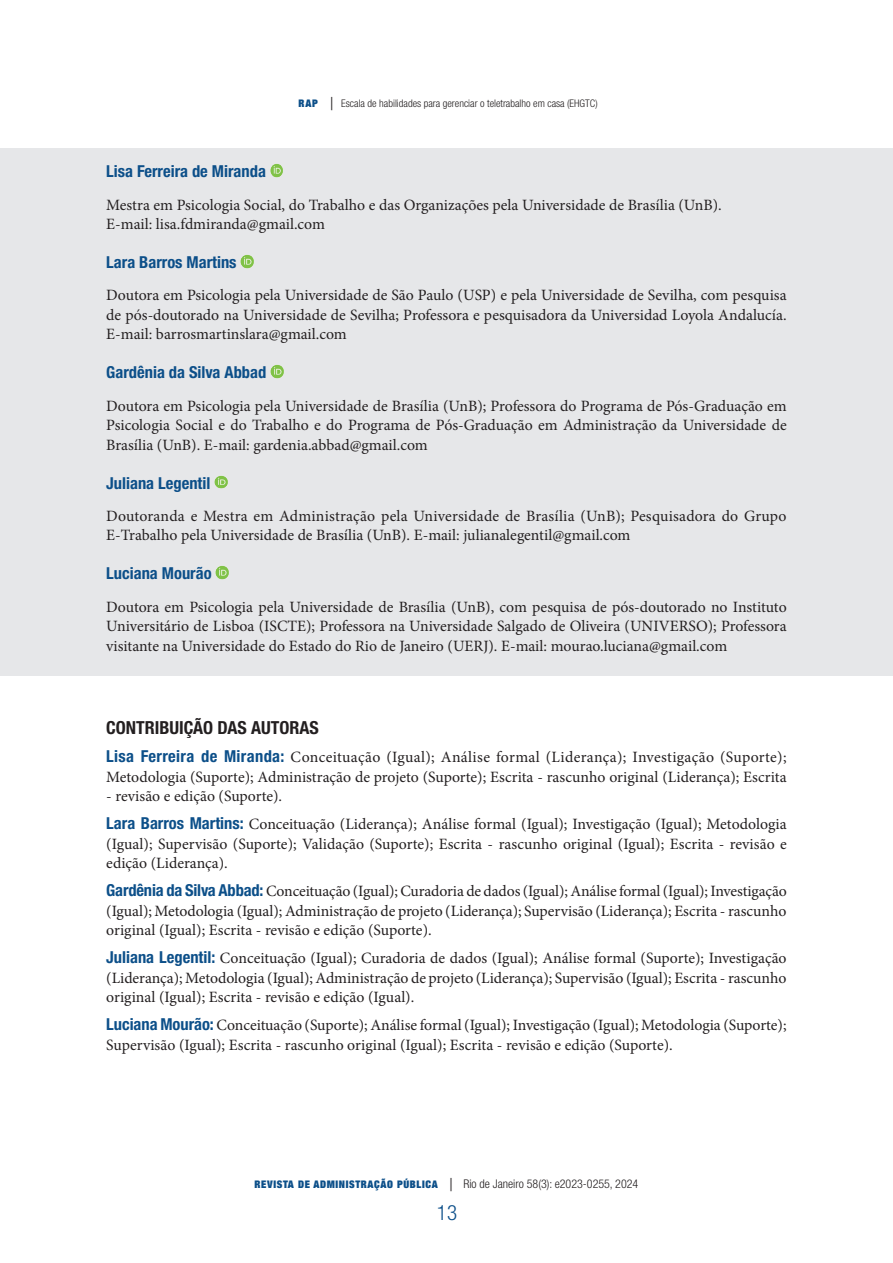
<style>
.page{position:relative;width:893px;height:1263px;background:#fff}
.page>*{position:absolute;margin:0;border:0;box-sizing:border-box;transform-origin:0 0}
.t1{font:300 condensed 21px "Helvetica Neue LT Std";color:#0c4f89}
.t2{font:700 condensed 18px "Helvetica Neue LT Std";color:#231f20}
.t3{font:700 condensed 16.5px "Helvetica Neue LT Std";color:#0c4f89}
.t4{font:15.75px/19.5px "Minion Pro";color:#231f20}
.t5{font:300 condensed 12px "Helvetica Neue LT Std";color:#231f20}
.t6{font:300 condensed 10.5px "Helvetica Neue LT Std";color:#231f20}
.s1{font-family:"Helvetica Neue";font-weight:900;font-stretch:expanded;color:#0c4f89}
.s2{font-size:18px}
.s3{font-family:"Helvetica Neue LT Std";font-weight:700;font-stretch:condensed;font-size:16.5px;color:#0c4f89}
.s4{font-family:"Helvetica Neue";font-weight:900;font-stretch:expanded;font-size:10.5px;color:#0c4f89}
</style>
<div class="page">
<div style="left:0;top:149px;width:892px;height:527px;background:#e6e7e9"></div>
<img style="left:270px;top:164px;width:13px;height:13px">
<img style="left:241px;top:254px;width:13px;height:14px">
<img style="left:270px;top:365px;width:14px;height:13px">
<img style="left:214px;top:475px;width:14px;height:13px">
<svg style="left:216px;top:566px;width:13px;height:13px"></svg>
<p class="t6" style="left:299px;top:98px;width:301px"><span class="s1">RAP</span> <span class="s2">|</span> Escala de habilidades para gerenciar o teletrabalho em casa (EHGTC)</p>
<p class="t3" style="left:106px;top:161px;width:161px">Lisa Ferreira de Miranda</p>
<p class="t4" style="left:106px;top:195px;width:617px">Mestra em Psicologia Social, do Trabalho e das Organizações pela Universidade de Brasília (UnB).<br>E-mail: lisa.fdmiranda@gmail.com</p>
<p class="t3" style="left:106px;top:252px;width:132px">Lara Barros Martins</p>
<p class="t4" style="left:106px;top:286px;width:682px;text-align:justify">Doutora em Psicologia pela Universidade de São Paulo (USP) e pela Universidade de Sevilha, com pesquisa de pós-doutorado na Universidade de Sevilha; Professora e pesquisadora da Universidad Loyola Andalucía.<br>E-mail: barrosmartinslara@gmail.com</p>
<p class="t3" style="left:106px;top:362px;width:162px">Gardênia da Silva Abbad</p>
<p class="t4" style="left:106px;top:396px;width:682px;text-align:justify">Doutora em Psicologia pela Universidade de Brasília (UnB); Professora do Programa de Pós-Graduação em Psicologia Social e do Trabalho e do Programa de Pós-Graduação em Administração da Universidade de Brasília (UnB). E-mail: gardenia.abbad@gmail.com</p>
<p class="t3" style="left:106px;top:473px;width:106px">Juliana Legentil</p>
<p class="t4" style="left:106px;top:506px;width:682px">Doutoranda e Mestra em Administração pela Universidade de Brasília (UnB); Pesquisadora do Grupo<br>E-Trabalho pela Universidade de Brasília (UnB). E-mail: julianalegentil@gmail.com</p>
<p class="t3" style="left:106px;top:563px;width:107px">Luciana Mourão</p>
<p class="t4" style="left:106px;top:597px;width:682px;text-align:justify">Doutora em Psicologia pela Universidade de Brasília (UnB), com pesquisa de pós-doutorado no Instituto Universitário de Lisboa (ISCTE); Professora na Universidade Salgado de Oliveira (UNIVERSO); Professora visitante na Universidade do Estado do Rio de Janeiro (UERJ). E-mail: mourao.luciana@gmail.com</p>
<p class="t2" style="left:106px;top:717px;width:214px">CONTRIBUIÇÃO DAS AUTORAS</p>
<p class="t4" style="left:106px;top:747px;width:682px"><span class="s3">Lisa Ferreira de Miranda:</span> Conceituação (Igual); Análise formal (Liderança); Investigação (Suporte);<br>Metodologia (Suporte); Administração de projeto (Suporte); Escrita - rascunho original (Liderança); Escrita</p>
<p class="t4" style="left:106px;top:782px;width:682px;line-height:28px">- revisão e edição (Suporte).<br><span class="s3">Lara Barros Martins:</span> Conceituação (Liderança); Análise formal (Igual); Investigação (Igual); Metodologia</p>
<p class="t4" style="left:106px;top:834px;width:682px">(Igual); Supervisão (Suporte); Validação (Suporte); Escrita - rascunho original (Igual); Escrita - revisão e edição (Liderança).</p>
<p class="t4" style="left:106px;top:881px;width:682px;text-align:justify"><span class="s3">Gardênia da Silva Abbad:</span> Conceituação (Igual); Curadoria de dados (Igual); Análise formal (Igual); Investigação (Igual); Metodologia (Igual); Administração de projeto (Liderança); Supervisão (Liderança); Escrita - rascunho original (Igual); Escrita - revisão e edição (Suporte).</p>
<p class="t4" style="left:106px;top:948px;width:682px;text-align:justify"><span class="s3">Juliana Legentil:</span> Conceituação (Igual); Curadoria de dados (Igual); Análise formal (Suporte); Investigação (Liderança); Metodologia (Igual); Administração de projeto (Liderança); Supervisão (Igual); Escrita - rascunho original (Igual); Escrita - revisão e edição (Igual).</p>
<p class="t4" style="left:106px;top:1015px;width:682px"><span class="s3">Luciana Mourão:</span> Conceituação (Suporte); Análise formal (Igual); Investigação (Igual); Metodologia (Suporte);<br>Supervisão (Igual); Escrita - rascunho original (Igual); Escrita - revisão e edição (Suporte).</p>
<p class="t5" style="left:255px;top:1176px;width:385px"><span class="s4">REVISTA DE ADMINISTRAÇÃO PÚBLICA</span> <span class="s2">|</span> Rio de Janeiro 58(3): e2023-0255, 2024</p>
<h1 class="t1" style="left:437px;top:1200px;width:22px">13</h1>
</div>
